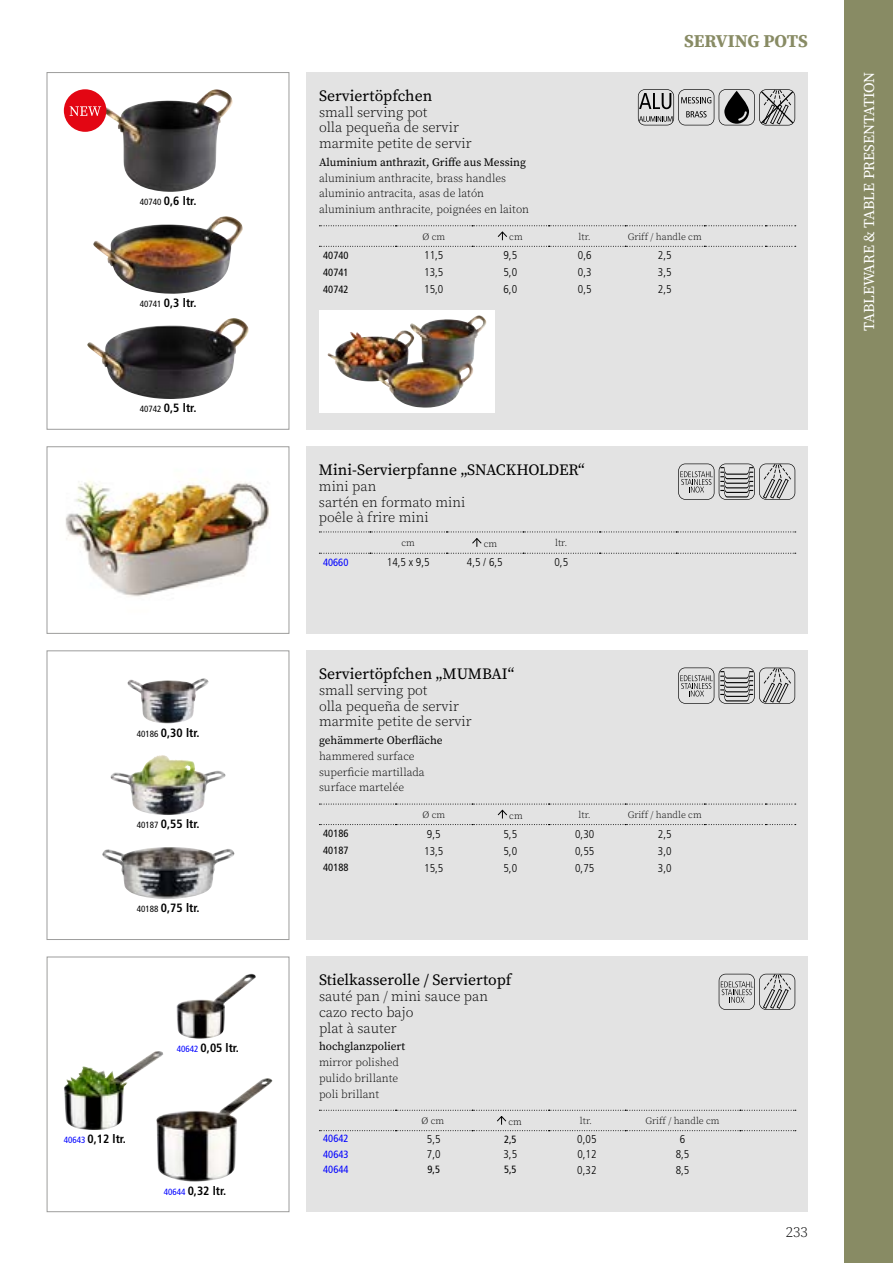
<style>
.page{position:relative;width:893px;height:1263px;background:#fff}
.page>*{position:absolute;margin:0;border:0;box-sizing:border-box;transform-origin:0 0}
.t1{font:700 18px "Source Serif Pro";letter-spacing:-.005em;color:#888b64}
.t2{font:15.75px "Source Serif Pro";color:#000}
.t3{font:15px "Source Serif Pro";letter-spacing:-.015em;color:#fff}
.t4{font:300 15px "Source Serif Pro";color:#000}
.t5{font:300 14.25px/15.8px "Source Serif Pro";color:#000}
.t6{font:700 condensed 12px "Frutiger LT Std";color:#000}
.t7{font:300 11.4px/15.8px "Source Serif Pro";color:#000}
.t8{font:300 condensed 11.4px "Frutiger LT Std";color:#000}
.t9{font:11.4px "Source Serif Pro";color:#000}
.t10{font:condensed 10.5px "Frutiger LT Std";color:#000}
.t11{font:condensed 10.5px "Frutiger LT Std";color:#00f}
.t12{font:300 9.75px "Source Serif Pro";color:#000}
.s1{font-weight:400;font-size:9px}
.s2{font-weight:400;font-size:9px;color:#00f}
</style>
<div class="page">
<div style="left:844px;top:0;width:49px;height:1263px;background:#888b64"></div>
<div style="left:47px;top:72px;width:242px;height:357px;border:1px solid #9d9d9c"></div>
<div style="left:306px;top:72px;width:502px;height:357px;background:#e3e3e3"></div>
<svg style="left:638px;top:89px;width:157px;height:36px"></svg>
<svg style="left:319px;top:225px;width:477px;height:1px"></svg>
<svg style="left:319px;top:246px;width:477px;height:1px"></svg>
<svg style="left:498px;top:232px;width:9px;height:8px"></svg>
<div style="left:306px;top:957px;width:502px;height:255px;background:#e3e3e3"></div>
<svg style="left:719px;top:974px;width:76px;height:36px"></svg>
<svg style="left:319px;top:1110px;width:477px;height:21px"></svg>
<div style="left:47px;top:957px;width:242px;height:255px;border:1px solid #9d9d9c"></div>
<img style="left:157px;top:1078px;width:115px;height:104px">
<img style="left:64px;top:1051px;width:99px;height:79px">
<img style="left:176px;top:974px;width:80px;height:65px">
<img style="left:103px;top:89px;width:130px;height:103px">
<img style="left:93px;top:216px;width:150px;height:78px">
<img style="left:87px;top:318px;width:162px;height:81px">
<img style="left:319px;top:310px;width:176px;height:102px">
<img style="left:330px;top:315px;width:149px;height:49px">
<div style="left:64px;top:89px;width:42px;height:43px;background:#e30613;border-radius:50%"></div>
<svg style="left:70px;top:106px;width:31px;height:10px"></svg>
<div style="left:47px;top:651px;width:242px;height:289px;border:1px solid #9d9d9c"></div>
<div style="left:306px;top:651px;width:502px;height:289px;background:#e3e3e3"></div>
<svg style="left:678px;top:667px;width:117px;height:37px"></svg>
<svg style="left:319px;top:824px;width:477px;height:1px"></svg>
<svg style="left:319px;top:804px;width:477px;height:14px"></svg>
<img style="left:111px;top:755px;width:114px;height:60px">
<img style="left:102px;top:847px;width:132px;height:52px">
<img style="left:128px;top:678px;width:80px;height:45px">
<img style="left:65px;top:479px;width:205px;height:118px">
<div style="left:47px;top:446px;width:242px;height:188px;border:1px solid #9d9d9c"></div>
<div style="left:306px;top:446px;width:502px;height:188px;background:#e3e3e3"></div>
<svg style="left:678px;top:464px;width:117px;height:36px"></svg>
<svg style="left:319px;top:553px;width:477px;height:1px"></svg>
<svg style="left:319px;top:532px;width:477px;height:15px"></svg>
<p class="t6" style="left:140px;top:194px;width:58px"><span class="s1">40740</span> 0,6 ltr.</p>
<p class="t6" style="left:140px;top:296px;width:58px"><span class="s1">40741</span> 0,3 ltr.</p>
<p class="t6" style="left:140px;top:401px;width:58px"><span class="s1">40742</span> 0,5 ltr.</p>
<p class="t2" style="left:319px;top:85px;width:115px">Serviertöpfchen</p>
<p class="t5" style="left:319px;top:104px;width:154px">small serving pot<br>olla pequeña de servir marmite petite de servir</p>
<p class="t9" style="left:319px;top:154px;width:208px">Aluminium anthrazit, Griffe aus Messing</p>
<p class="t7" style="left:319px;top:170px;width:212px">aluminium anthracite, brass handles aluminio antracita, asas de latón aluminium anthracite, poignées en laiton</p>
<p class="t1" style="left:684px;top:29px;width:125px">SERVING POTS</p>
<p class="t12" style="left:422px;top:230px;width:24px">Ø cm</p>
<p class="t12" style="left:509px;top:231px;width:15px">cm</p>
<p class="t12" style="left:579px;top:230px;width:14px">ltr.</p>
<p class="t12" style="left:628px;top:230px;width:76px">Griff / handle cm</p>
<p class="t10" style="left:323px;top:249px;width:27px">40740</p>
<p class="t8" style="left:424px;top:249px;width:21px">11,5</p>
<p class="t8" style="left:503px;top:249px;width:15px">9,5</p>
<p class="t8" style="left:578px;top:249px;width:15px">0,6</p>
<p class="t8" style="left:658px;top:249px;width:15px">2,5</p>
<p class="t10" style="left:323px;top:266px;width:27px">40741</p>
<p class="t8" style="left:424px;top:266px;width:21px">13,5</p>
<p class="t8" style="left:503px;top:266px;width:15px">5,0</p>
<p class="t8" style="left:578px;top:266px;width:15px">0,3</p>
<p class="t8" style="left:658px;top:266px;width:15px">3,5</p>
<p class="t10" style="left:323px;top:283px;width:27px">40742</p>
<p class="t8" style="left:424px;top:283px;width:21px">15,0</p>
<p class="t8" style="left:503px;top:283px;width:15px">6,0</p>
<p class="t8" style="left:578px;top:283px;width:15px">0,5</p>
<p class="t8" style="left:658px;top:283px;width:15px">2,5</p>
<p class="t2" style="left:319px;top:459px;width:267px">Mini-Servierpfanne „SNACKHOLDER“</p>
<p class="t5" style="left:319px;top:478px;width:148px">mini pan<br>sartén en formato mini poêle à frire mini</p>
<p class="t12" style="left:401px;top:537px;width:15px">cm</p>
<p class="t12" style="left:484px;top:537px;width:15px">cm</p>
<p class="t12" style="left:555px;top:537px;width:14px">ltr.</p>
<p class="t11" style="left:323px;top:556px;width:27px">40660</p>
<p class="t8" style="left:387px;top:556px;width:44px">14,5 x 9,5</p>
<p class="t8" style="left:467px;top:556px;width:37px">4,5 / 6,5</p>
<p class="t8" style="left:554px;top:556px;width:15px">0,5</p>
<p class="t6" style="left:137px;top:725px;width:64px"><span class="s1">40186</span> 0,30 ltr.</p>
<p class="t6" style="left:137px;top:817px;width:64px"><span class="s1">40187</span> 0,55 ltr.</p>
<p class="t6" style="left:137px;top:901px;width:64px"><span class="s1">40188</span> 0,75 ltr.</p>
<p class="t2" style="left:319px;top:663px;width:197px">Serviertöpfchen „MUMBAI“</p>
<p class="t5" style="left:319px;top:682px;width:154px">small serving pot<br>olla pequeña de servir marmite petite de servir</p>
<p class="t9" style="left:319px;top:732px;width:125px">gehämmerte Oberfläche</p>
<p class="t7" style="left:319px;top:748px;width:107px">hammered surface superficie martillada surface martelée</p>
<p class="t12" style="left:422px;top:808px;width:24px">Ø cm</p>
<p class="t12" style="left:509px;top:809px;width:15px">cm</p>
<p class="t12" style="left:579px;top:808px;width:14px">ltr.</p>
<p class="t12" style="left:628px;top:808px;width:76px">Griff / handle cm</p>
<p class="t10" style="left:323px;top:828px;width:27px">40186</p>
<p class="t8" style="left:427px;top:827px;width:15px">9,5</p>
<p class="t8" style="left:503px;top:827px;width:15px">5,5</p>
<p class="t8" style="left:575px;top:827px;width:21px">0,30</p>
<p class="t8" style="left:658px;top:827px;width:15px">2,5</p>
<p class="t10" style="left:323px;top:845px;width:27px">40187</p>
<p class="t8" style="left:424px;top:844px;width:21px">13,5</p>
<p class="t8" style="left:503px;top:844px;width:15px">5,0</p>
<p class="t8" style="left:575px;top:844px;width:21px">0,55</p>
<p class="t8" style="left:658px;top:844px;width:15px">3,0</p>
<p class="t10" style="left:323px;top:862px;width:27px">40188</p>
<p class="t8" style="left:424px;top:861px;width:21px">15,5</p>
<p class="t8" style="left:503px;top:861px;width:15px">5,0</p>
<p class="t8" style="left:575px;top:861px;width:21px">0,75</p>
<p class="t8" style="left:658px;top:861px;width:15px">3,0</p>
<p class="t6" style="left:64px;top:1132px;width:64px"><span class="s2">40643</span> 0,12 ltr.</p>
<p class="t2" style="left:319px;top:969px;width:194px">Stielkasserolle / Serviertopf</p>
<p class="t5" style="left:319px;top:988px;width:170px">sauté pan / mini sauce pan cazo recto bajo<br>plat à sauter</p>
<p class="t6" style="left:177px;top:1040px;width:64px"><span class="s2">40642</span> 0,05 ltr.</p>
<p class="t9" style="left:319px;top:1039px;width:88px">hochglanzpoliert</p>
<p class="t7" style="left:319px;top:1054px;width:81px;text-align:justify">mirror polished pulido brillante poli brillant</p>
<p class="t12" style="left:422px;top:1114px;width:24px">Ø cm</p>
<p class="t12" style="left:508px;top:1115px;width:15px">cm</p>
<p class="t12" style="left:580px;top:1114px;width:14px">ltr.</p>
<p class="t12" style="left:645px;top:1114px;width:76px">Griff / handle cm</p>
<p class="t6" style="left:164px;top:1183px;width:64px"><span class="s2">40644</span> 0,32 ltr.</p>
<p class="t11" style="left:323px;top:1132px;width:27px">40642</p>
<p class="t8" style="left:427px;top:1132px;width:15px">5,5</p>
<p class="t10" style="left:504px;top:1133px;width:14px">2,5</p>
<p class="t8" style="left:577px;top:1132px;width:21px">0,05</p>
<p class="t8" style="left:680px;top:1132px;width:7px">6</p>
<p class="t11" style="left:323px;top:1148px;width:27px">40643</p>
<p class="t8" style="left:427px;top:1148px;width:15px">7,0</p>
<p class="t8" style="left:503px;top:1148px;width:15px">3,5</p>
<p class="t8" style="left:577px;top:1148px;width:21px">0,12</p>
<p class="t8" style="left:676px;top:1148px;width:15px">8,5</p>
<p class="t11" style="left:323px;top:1163px;width:27px">40644</p>
<p class="t10" style="left:427px;top:1163px;width:14px">9,5</p>
<p class="t10" style="left:504px;top:1163px;width:14px">5,5</p>
<p class="t8" style="left:577px;top:1163px;width:21px">0,32</p>
<p class="t8" style="left:676px;top:1163px;width:15px">8,5</p>
<p class="t4" style="left:786px;top:1223px;width:24px">233</p>
<p class="t3" style="left:859px;top:331px;width:261px;rotate:-90deg">TABLEWARE &amp; TABLE PRESENTATION</p>
</div>
